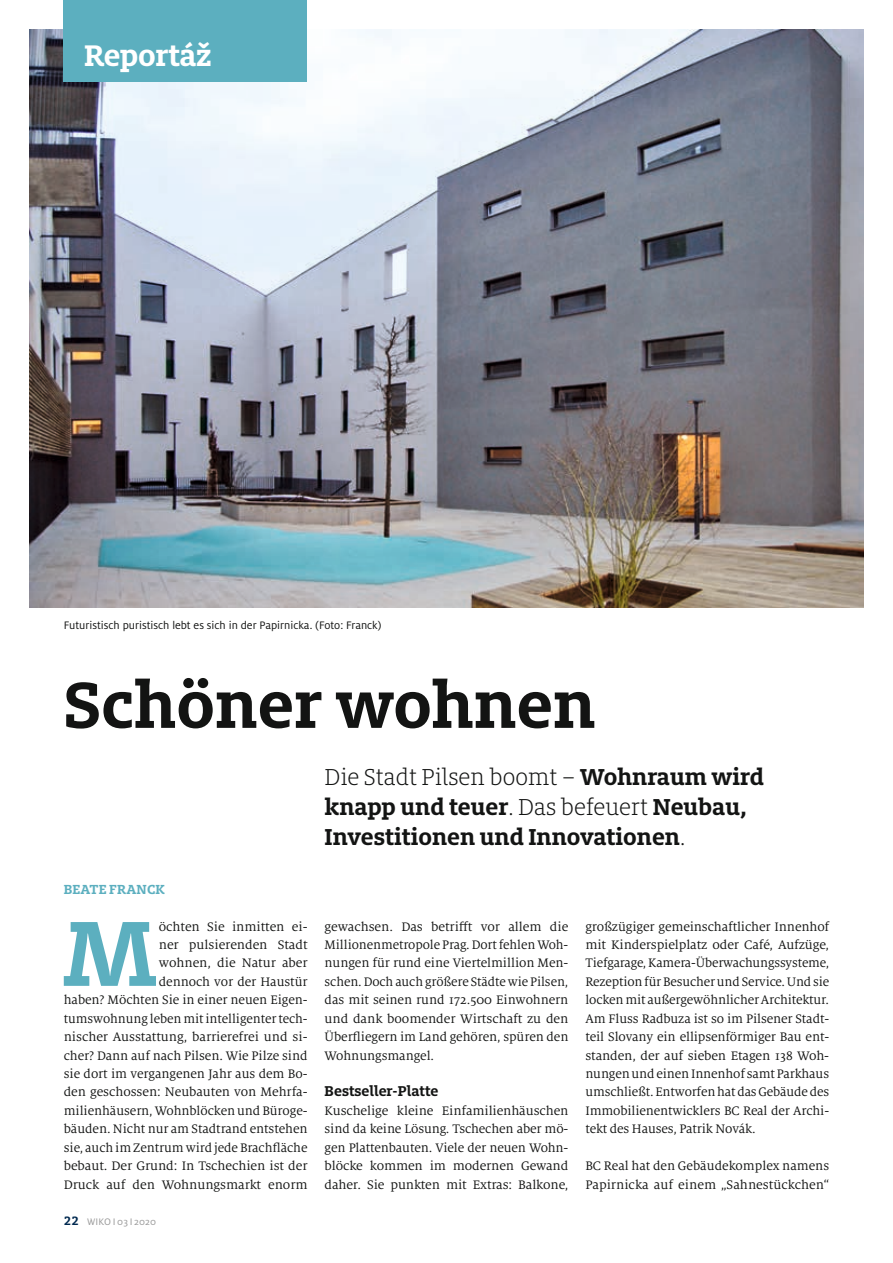
<style>
.page{position:relative;width:893px;height:1263px;background:#fff}
.page>*{position:absolute;margin:0;border:0;box-sizing:border-box;transform-origin:0 0}
.t1{font:700 102.3px "Milo Slab Pro";color:#5cafbf}
.t2{font:700 72px "Milo Slab Pro";color:#131413}
.t3{font:700 33px "Milo Slab Pro";letter-spacing:-.015em;color:#fff}
.t4{font:700 25.5px/30px "Milo Slab Pro";color:#131413}
.t5{font:700 15.75px "Milo Slab Pro";color:#131413}
.t6{font:700 14.55px "Milo Slab Pro";letter-spacing:.01em;color:#5cafbf}
.t7{font:13.65px/18.5px "Milo Serif Pro";letter-spacing:-.005em;color:#131413;text-align:justify}
.t8{font:12px "Milo Pro";color:#131413}
.t9{font:10.5px "Milo Pro";letter-spacing:.015em;color:#999}
.s1{font-weight:300}
.s2{font-family:"Milo Slab Pro";font-weight:700;font-size:13.5px;color:#002950}
</style>
<div class="page">
<img style="left:30px;top:30px;width:833px;height:578px">
<div style="left:64px;top:0;width:243px;height:82px;background:#5cafbf"></div>
<h3 class="t3" style="left:84px;top:34px;width:129px">Reportáž</h3>
<p class="t8" style="left:64px;top:619px;width:319px">Futuristisch puristisch lebt es sich in der Papirnicka. (Foto: Franck)</p>
<h2 class="t2" style="left:64px;top:658px;width:533px">Schöner wohnen</h2>
<h3 class="t4" style="left:325px;top:761px;width:441px"><span class="s1">Die Stadt Pilsen boomt –</span> Wohnraum wird knapp und teuer<span class="s1">. Das befeuert</span> Neubau,<br>Investitionen und Innovationen<span class="s1">.</span></h3>
<p class="t6" style="left:64px;top:880px;width:103px">BEATE FRANCK</p>
<h1 class="t1" style="left:61px;top:887px;width:99px">M</h1>
<p class="t7" style="left:585px;top:917px;width:245px">großzügiger gemeinschaftlicher Innenhof mit Kinderspielplatz oder Café, Aufzüge, Tiefgarage, Kamera-Überwachungssysteme, Rezeption für Besucher und Service. Und sie locken mit außergewöhnlicher Architektur.<br>Am Fluss Radbuza ist so im Pilsener Stadt&shy;teil Slovany ein ellipsenförmiger Bau ent&shy;standen, der auf sieben Etagen 138 Woh&shy;nungen und einen Innenhof samt Parkhaus umschließt. Entworfen hat das Gebäude des Immobilienentwicklers BC Real der Archi&shy;tekt des Hauses, Patrik Novák.</p>
<p class="t7" style="left:585px;top:1157px;width:245px">BC Real hat den Gebäudekomplex namens<br>Papirnicka auf einem „Sahnestückchen“</p>
<p class="t7" style="left:64px;top:917px;width:245px;text-align:right">öchten Sie inmitten ei-<br>ner pulsierenden Stadt<br>wohnen, die Natur aber<br>dennoch vor der Haustür<br>haben? Möchten Sie in einer neuen Eigen&shy;tumswohnung leben mit intelligenter tech&shy;nischer Ausstattung, barrierefrei und si&shy;cher? Dann auf nach Pilsen. Wie Pilze sind sie dort im vergangenen Jahr aus dem Bo&shy;den geschossen: Neubauten von Mehrfa&shy;milienhäusern, Wohnblöcken und Büroge&shy;bäuden. Nicht nur am Stadtrand entstehen sie, auch im Zentrum wird jede Brachfläche bebaut. Der Grund: In Tschechien ist der Druck auf den Wohnungsmarkt enorm</p>
<p class="t7" style="left:325px;top:917px;width:245px">gewachsen. Das betrifft vor allem die Millionenmetropole Prag. Dort fehlen Woh&shy;nungen für rund eine Viertelmillion Men&shy;schen. Doch auch größere Städte wie Pilsen, das mit seinen rund 172.500 Einwohnern und dank boomender Wirtschaft zu den Überfliegern im Land gehören, spüren den Wohnungsmangel.</p>
<p class="t5" style="left:325px;top:1081px;width:115px">Bestseller-Platte</p>
<p class="t7" style="left:325px;top:1101px;width:245px">Kuschelige kleine Einfamilienhäuschen sind da keine Lösung. Tschechen aber mö&shy;gen Plattenbauten. Viele der neuen Wohn&shy;blöcke kommen im modernen Gewand daher. Sie punkten mit Extras: Balkone,</p>
<p class="t9" style="left:64px;top:1216px;width:94px"><span class="s2">22</span> WIKOI 03 I 2020</p>
</div>
